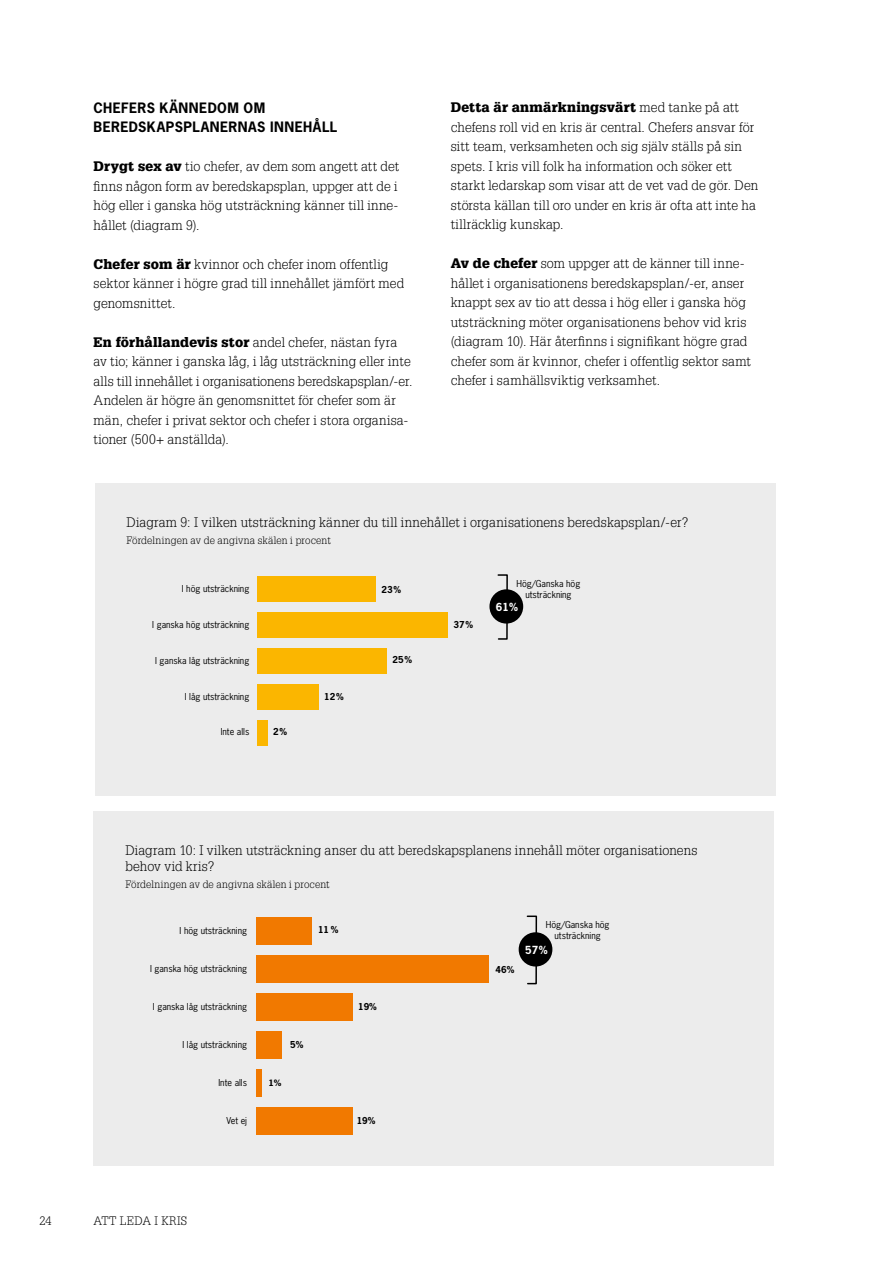
<style>
.page{position:relative;width:893px;height:1263px;background:#fff}
.page>*{position:absolute;margin:0;border:0;box-sizing:border-box;transform-origin:0 0}
.t1{font:300 13.5px/19.5px "Glypha LT Std";letter-spacing:.01em;color:#000}
.t2{font:700 13.5px/19.5px "News Gothic Std";letter-spacing:.03em;color:#000}
.t3{font:300 12px "Glypha LT Std";letter-spacing:.02em;color:#000}
.t4{font:300 10.5px "Glypha LT Std";letter-spacing:.01em;color:#000}
.t5{font:700 10.5px "News Gothic Std";color:#fff}
.t6{font:9px/10.8px "News Gothic Std";color:#000;text-align:center}
.t7{font:700 9px "News Gothic Std";color:#000}
.t8{font:700 8.25px "News Gothic Std";color:#000;scale:1.09 1}
.s1{font-weight:900}
</style>
<div class="page">
<hr style="left:892px;top:0;width:1px;height:1263px;background:#d8dada">
<div style="left:94px;top:811px;width:680px;height:355px;background:#ececec"></div>
<div style="left:95px;top:483px;width:680px;height:313px;background:#ececec"></div>
<div style="left:256px;top:917px;width:56px;height:28px;background:#f17900"></div>
<div style="left:256px;top:955px;width:233px;height:28px;background:#f17900"></div>
<div style="left:256px;top:993px;width:97px;height:27px;background:#f17900"></div>
<div style="left:256px;top:1031px;width:26px;height:27px;background:#f17900"></div>
<div style="left:256px;top:1069px;width:6px;height:27px;background:#f17900"></div>
<div style="left:256px;top:1107px;width:97px;height:27px;background:#f17900"></div>
<div style="left:527px;top:915px;width:10px;height:69px;border:2px solid #000"></div>
<div style="left:521px;top:934px;width:29px;height:30px;background:#000;border-radius:50%"></div>
<div style="left:519px;top:932px;width:33px;height:34px;border:4px solid #000;border-radius:50%"></div>
<div style="left:257px;top:576px;width:119px;height:26px;background:#fbb600"></div>
<div style="left:257px;top:612px;width:191px;height:26px;background:#fbb600"></div>
<div style="left:257px;top:648px;width:129px;height:26px;background:#fbb600"></div>
<div style="left:257px;top:684px;width:62px;height:26px;background:#fbb600"></div>
<div style="left:257px;top:720px;width:11px;height:25px;background:#fbb600"></div>
<div style="left:497px;top:574px;width:11px;height:66px;border:2px solid #000"></div>
<div style="left:492px;top:592px;width:29px;height:29px;background:#000;border-radius:50%"></div>
<div style="left:489px;top:589px;width:34px;height:34px;border:4px solid #000;border-radius:50%"></div>
<p class="t2" style="left:94px;top:97px;width:245px">CHEFERS KÄNNEDOM OM<br>BEREDSKAPSPLANERNAS INNEHÅLL</p>
<p class="t1" style="left:94px;top:157px;width:307px"><span class="s1">Drygt sex av</span> tio chefer, av dem som angett att det finns någon form av beredskapsplan, uppger att de i hög eller i ganska hög utsträckning känner till inne&shy;hållet (diagram 9).</p>
<p class="t1" style="left:94px;top:254px;width:312px"><span class="s1">Chefer som är</span> kvinnor och chefer inom offentlig sektor känner i högre grad till innehållet jämfört med genomsnittet.</p>
<p class="t1" style="left:94px;top:332px;width:321px"><span class="s1">En förhållandevis stor</span> andel chefer, nästan fyra av tio; känner i ganska låg, i låg utsträckning eller inte alls till innehållet i organisationens beredskapsplan/-er.<br>Andelen är högre än genomsnittet för chefer som är män, chefer i privat sektor och chefer i stora organisa&shy;tioner (500+ anställda).</p>
<p class="t1" style="left:451px;top:98px;width:309px"><span class="s1">Detta är anmärkningsvärt</span> med tanke på att chefens roll vid en kris är central. Chefers ansvar för sitt team, verksamheten och sig själv ställs på sin spets. I kris vill folk ha information och söker ett starkt ledarskap som visar att de vet vad de gör. Den största källan till oro under en kris är ofta att inte ha tillräcklig kunskap.</p>
<p class="t1" style="left:451px;top:254px;width:302px"><span class="s1">Av de chefer</span> som uppger att de känner till inne&shy;hållet i organisationens beredskapsplan/-er, anser knappt sex av tio att dessa i hög eller i ganska hög utsträckning möter organisationens behov vid kris (diagram 10). Här återfinns i signifikant högre grad chefer som är kvinnor, chefer i offentlig sektor samt chefer i samhällsviktig verksamhet.</p>
<p class="t1" style="left:126px;top:513px;width:564px">Diagram 9: I vilken utsträckning känner du till innehållet i organisationens beredskapsplan/-er?</p>
<p class="t4" style="left:126px;top:534px;width:206px">Fördelningen av de angivna skälen i procent</p>
<p class="t6" style="left:182px;top:583px;width:69px">I hög utsträckning</p>
<p class="t7" style="left:381px;top:583px;width:21px">23%</p>
<p class="t6" style="left:517px;top:578px;width:65px">Hög/Ganska hög utsträckning</p>
<p class="t5" style="left:496px;top:600px;width:24px">61%</p>
<p class="t6" style="left:152px;top:619px;width:99px">I ganska hög utsträckning</p>
<p class="t7" style="left:454px;top:619px;width:21px">37%</p>
<p class="t6" style="left:155px;top:655px;width:96px">I ganska låg utsträckning</p>
<p class="t7" style="left:393px;top:654px;width:21px">25%</p>
<p class="t6" style="left:185px;top:691px;width:66px">I låg utsträckning</p>
<p class="t7" style="left:324px;top:690px;width:21px">12%</p>
<p class="t6" style="left:221px;top:726px;width:30px">Inte alls</p>
<p class="t7" style="left:273px;top:726px;width:15px">2%</p>
<p class="t1" style="left:125px;top:842px;width:573px;line-height:16.5px">Diagram 10: I vilken utsträckning anser du att beredskapsplanens innehåll möter organisationens behov vid kris?</p>
<p class="t4" style="left:125px;top:878px;width:206px">Fördelningen av de angivna skälen i procent</p>
<p class="t6" style="left:180px;top:925px;width:69px">I hög utsträckning</p>
<p class="t7" style="left:318px;top:924px;width:22px">11 %</p>
<p class="t6" style="left:546px;top:919px;width:65px">Hög/Ganska hög utsträckning</p>
<p class="t5" style="left:525px;top:943px;width:24px">57%</p>
<p class="t6" style="left:150px;top:963px;width:99px">I ganska hög utsträckning</p>
<p class="t7" style="left:496px;top:963px;width:20px">46%</p>
<p class="t6" style="left:153px;top:1001px;width:96px">I ganska låg utsträckning</p>
<p class="t7" style="left:358px;top:1001px;width:20px">19%</p>
<p class="t6" style="left:182px;top:1039px;width:66px">I låg utsträckning</p>
<p class="t7" style="left:290px;top:1039px;width:15px">5%</p>
<p class="t6" style="left:218px;top:1077px;width:30px">Inte alls</p>
<p class="t8" style="left:268px;top:1077px;width:14px">1%</p>
<p class="t6" style="left:226px;top:1115px;width:22px">Vet ej</p>
<p class="t7" style="left:357px;top:1115px;width:20px">19%</p>
<p class="t3" style="left:39px;top:1214px;width:14px">24</p>
<p class="t3" style="left:94px;top:1214px;width:95px">ATT LEDA I KRIS</p>
</div>
